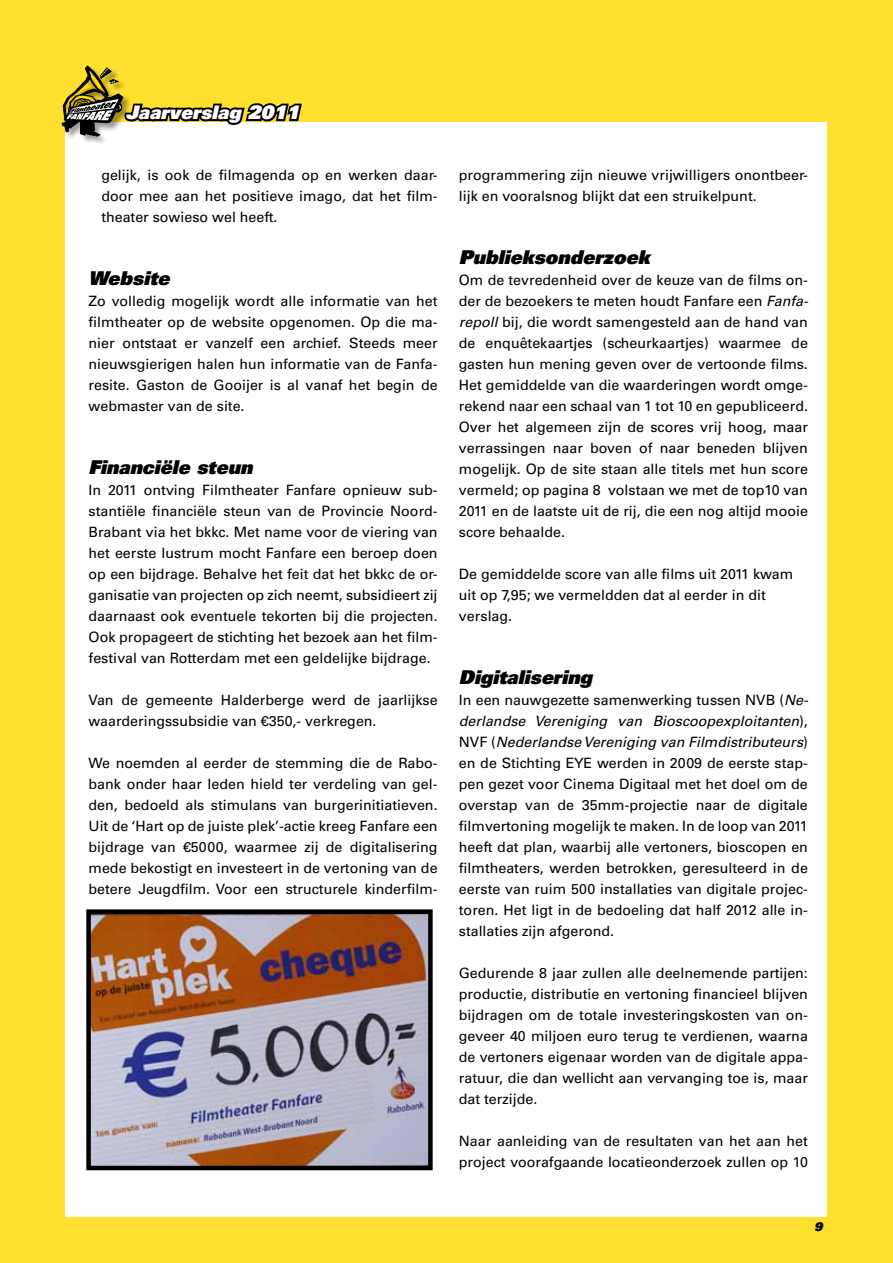
<style>
.page{position:relative;width:893px;height:1263px;background:#ffe02e}
.page>*{position:absolute;margin:0;border:0;box-sizing:border-box;transform-origin:0 0}
.t1{font:19.05px "Univers LT Std X Black Obl";color:#000}
.t2{font:18.6px "Univers LT Std X Black Obl";color:#fff}
.t3{font:14.25px/21px "Univers LT Std";color:#000;text-align:justify}
.t4{font:12px "Univers LT Std X Black Obl";color:#000}
.s1{font-style:italic}
</style>
<div class="page">
<div style="left:66px;top:122px;width:761px;height:1094px;background:#fff"></div>
<div style="left:62px;top:66px;width:70px;height:79px;background:#000;opacity:.39"></div>
<svg style="left:62px;top:66px;width:240px;height:73px"></svg>
<img style="left:91px;top:914px;width:337px;height:251px">
<div style="left:86px;top:909px;width:347px;height:261px;border:4px solid #000"></div>
<h2 class="t2" style="left:126px;top:100px;width:176px">Jaarverslag 2011</h2>
<p class="t3" style="left:101px;top:165px;width:338px">gelijk, is ook de filmagenda op en werken daar&shy;door mee aan het positieve imago, dat het film&shy;theater sowieso wel heeft.</p>
<h1 class="t1" style="left:89px;top:266px;width:82px">Website</h1>
<p class="t3" style="left:89px;top:291px;width:351px">Zo volledig mogelijk wordt alle informatie van het filmtheater op de website opgenomen. Op die ma&shy;nier ontstaat er vanzelf een archief. Steeds meer nieuwsgierigen halen hun informatie van de Fanfa&shy;resite. Gaston de Gooijer is al vanaf het begin de webmaster van de site.</p>
<h1 class="t1" style="left:89px;top:455px;width:165px">Financiële steun</h1>
<p class="t3" style="left:89px;top:480px;width:351px">In 2011 ontving Filmtheater Fanfare opnieuw sub&shy;stantiële financiële steun van de Provincie Noord-Brabant via het bkkc. Met name voor de viering van het eerste lustrum mocht Fanfare een beroep doen op een bijdrage. Behalve het feit dat het bkkc de or&shy;ganisatie van projecten op zich neemt, subsidieert zij daarnaast ook eventuele tekorten bij die projecten.<br>Ook propageert de stichting het bezoek aan het film&shy;festival van Rotterdam met een geldelijke bijdrage.</p>
<p class="t3" style="left:89px;top:690px;width:350px">Van de gemeente Halderberge werd de jaarlijkse waarderingssubsidie van €350,- verkregen.</p>
<p class="t3" style="left:89px;top:753px;width:351px">We noemden al eerder de stemming die de Rabo&shy;bank onder haar leden hield ter verdeling van gel&shy;den, bedoeld als stimulans van burgerinitiatieven.<br>Uit de ‘Hart op de juiste plek’-actie kreeg Fanfare een bijdrage van €5000, waarmee zij de digitalisering mede bekostigt en investeert in de vertoning van de betere Jeugdfilm. Voor een structurele kinderfilm-</p>
<p class="t3" style="left:459px;top:165px;width:351px">programmering zijn nieuwe vrijwilligers onontbeer&shy;lijk en vooralsnog blijkt dat een struikelpunt.</p>
<h1 class="t1" style="left:459px;top:245px;width:192px">Publieksonderzoek</h1>
<p class="t3" style="left:459px;top:270px;width:351px">Om de tevredenheid over de keuze van de films on&shy;der de bezoekers te meten houdt Fanfare een <span class="s1">Fanfa&shy;repoll</span> bij, die wordt samengesteld aan de hand van de enquêtekaartjes (scheurkaartjes) waarmee de gasten hun mening geven over de vertoonde films.<br>Het gemiddelde van die waarderingen wordt omge&shy;rekend naar een schaal van 1 tot 10 en gepubliceerd.<br>Over het algemeen zijn de scores vrij hoog, maar verrassingen naar boven of naar beneden blijven mogelijk. Op de site staan alle titels met hun score vermeld; op pagina 8 volstaan we met de top10 van 2011 en de laatste uit de rij, die een nog altijd mooie score behaalde.</p>
<p class="t3" style="left:459px;top:564px;width:336px;text-align:left">De gemiddelde score van alle films uit 2011 kwam uit op 7,95; we vermeldden dat al eerder in dit verslag.</p>
<h1 class="t1" style="left:459px;top:665px;width:135px">Digitalisering</h1>
<p class="t3" style="left:459px;top:690px;width:351px">In een nauwgezette samenwerking tussen NVB (<span class="s1">Ne&shy;derlandse Vereniging van Bioscoopexploitanten</span>), NVF (<span class="s1">Nederlandse Vereniging van Filmdistributeurs</span>) en de Stichting EYE werden in 2009 de eerste stap&shy;pen gezet voor Cinema Digitaal met het doel om de overstap van de 35mm-projectie naar de digitale filmvertoning mogelijk te maken. In de loop van 2011 heeft dat plan, waarbij alle vertoners, bioscopen en filmtheaters, werden betrokken, geresulteerd in de eerste van ruim 500 installaties van digitale projec&shy;toren. Het ligt in de bedoeling dat half 2012 alle in&shy;stallaties zijn afgerond.</p>
<p class="t3" style="left:459px;top:963px;width:351px">Gedurende 8 jaar zullen alle deelnemende partijen: productie, distributie en vertoning financieel blijven bijdragen om de totale investeringskosten van on&shy;geveer 40 miljoen euro terug te verdienen, waarna de vertoners eigenaar worden van de digitale appa&shy;ratuur, die dan wellicht aan vervanging toe is, maar dat terzijde.</p>
<p class="t3" style="left:459px;top:1131px;width:351px">Naar aanleiding van de resultaten van het aan het project voorafgaande locatieonderzoek zullen op 10</p>
<p class="t4" style="left:814px;top:1218px;width:10px">9</p>
</div>
